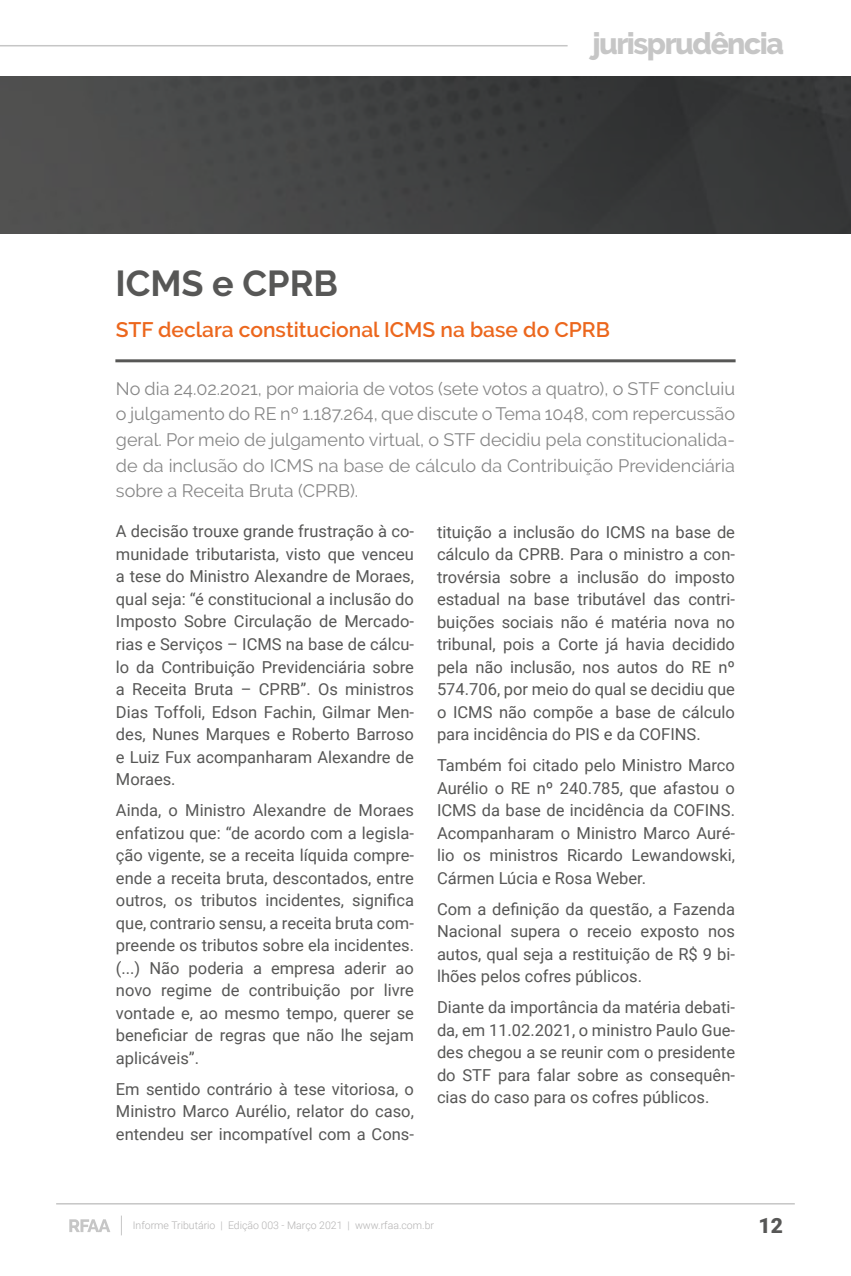
<style>
.page{position:relative;width:851px;height:1276px;background:#fff}
.page>*{position:absolute;margin:0;border:0;box-sizing:border-box;transform-origin:0 0}
.t1{font:700 36px "Raleway";color:#575756}
.t2{font:800 30px "Raleway";letter-spacing:-.05em;color:#c6c6c6}
.t3{font:600 21px "Raleway";color:#ec671d}
.t4{font:900 21px "Roboto";color:#575756}
.t5{font:18px/25.5px "Raleway";color:#878787;text-align:justify}
.t6{font:16.5px/22.5px "Roboto";color:#575756;text-align:justify}
.t7{font:300 10.5px "Roboto";color:#b3b2b2}
</style>
<div class="page">
<img style="left:0;top:77px;width:850px;height:157px">
<hr style="left:115px;top:359px;width:620px;height:3px;background:#575756">
<svg style="left:121px;top:1215px;width:1px;height:20px"></svg>
<hr style="left:56px;top:1203px;width:738px;height:1px;background:#c6c6c6">
<svg style="left:69px;top:1219px;width:41px;height:13px"></svg>
<hr style="left:0;top:45px;width:567px;height:1px;background:#c6c6c6">
<h1 class="t1" style="left:115px;top:262px;width:224px">ICMS e CPRB</h1>
<h2 class="t2" style="left:592px;top:26px;width:193px">jurisprudência</h2>
<p class="t3" style="left:116px;top:317px;width:496px">STF declara constitucional ICMS na base do CPRB</p>
<p class="t5" style="left:116px;top:376px;width:620px">No dia 24.02.2021, por maioria de votos (sete votos a quatro), o STF concluiu o julgamento do RE nº 1.187.264, que discute o Tema 1048, com repercussão geral. Por meio de julgamento virtual, o STF decidiu pela constitucionalida&shy;de da inclusão do ICMS na base de cálculo da Contribuição Previdenciária sobre a Receita Bruta (CPRB).</p>
<p class="t6" style="left:116px;top:520px;width:299px">A decisão trouxe grande frustração à co&shy;munidade tributarista, visto que venceu a tese do Ministro Alexandre de Moraes, qual seja: “é constitucional a inclusão do Imposto Sobre Circulação de Mercado&shy;rias e Serviços – ICMS na base de cálcu&shy;lo da Contribuição Previdenciária sobre a Receita Bruta – CPRB”. Os ministros Dias Toffoli, Edson Fachin, Gilmar Men&shy;des, Nunes Marques e Roberto Barroso e Luiz Fux acompanharam Alexandre de Moraes.</p>
<p class="t6" style="left:116px;top:798px;width:299px">Ainda, o Ministro Alexandre de Moraes enfatizou que: “de acordo com a legisla&shy;ção vigente, se a receita líquida compre&shy;ende a receita bruta, descontados, entre outros, os tributos incidentes, significa que, contrario sensu, a receita bruta com&shy;preende os tributos sobre ela incidentes. (...) Não poderia a empresa aderir ao novo regime de contribuição por livre vontade e, ao mesmo tempo, querer se beneficiar de regras que não lhe sejam aplicáveis”.</p>
<p class="t6" style="left:116px;top:1077px;width:299px">Em sentido contrário à tese vitoriosa, o Ministro Marco Aurélio, relator do caso, entendeu ser incompatível com a Cons-</p>
<p class="t6" style="left:437px;top:520px;width:299px">tituição a inclusão do ICMS na base de cálculo da CPRB. Para o ministro a con&shy;trovérsia sobre a inclusão do imposto estadual na base tributável das contri&shy;buições sociais não é matéria nova no tribunal, pois a Corte já havia decidido pela não inclusão, nos autos do RE nº 574.706, por meio do qual se decidiu que o ICMS não compõe a base de cálculo para incidência do PIS e da COFINS.</p>
<p class="t6" style="left:437px;top:753px;width:299px">Também foi citado pelo Ministro Marco Aurélio o RE nº 240.785, que afastou o ICMS da base de incidência da COFINS.<br>Acompanharam o Ministro Marco Auré&shy;lio os ministros Ricardo Lewandowski, Cármen Lúcia e Rosa Weber.</p>
<p class="t6" style="left:437px;top:897px;width:299px">Com a definição da questão, a Fazenda Nacional supera o receio exposto nos autos, qual seja a restituição de R$ 9 bi&shy;lhões pelos cofres públicos.</p>
<p class="t6" style="left:437px;top:995px;width:299px">Diante da importância da matéria debati&shy;da, em 11.02.2021, o ministro Paulo Gue&shy;des chegou a se reunir com o presidente do STF para falar sobre as consequên&shy;cias do caso para os cofres públicos.</p>
<p class="t7" style="left:133px;top:1218px;width:302px">Informe Tributário | Edição 003 - Março 2021 | www.rfaa.com.br</p>
<p class="t4" style="left:758px;top:1211px;width:26px">12</p>
</div>
